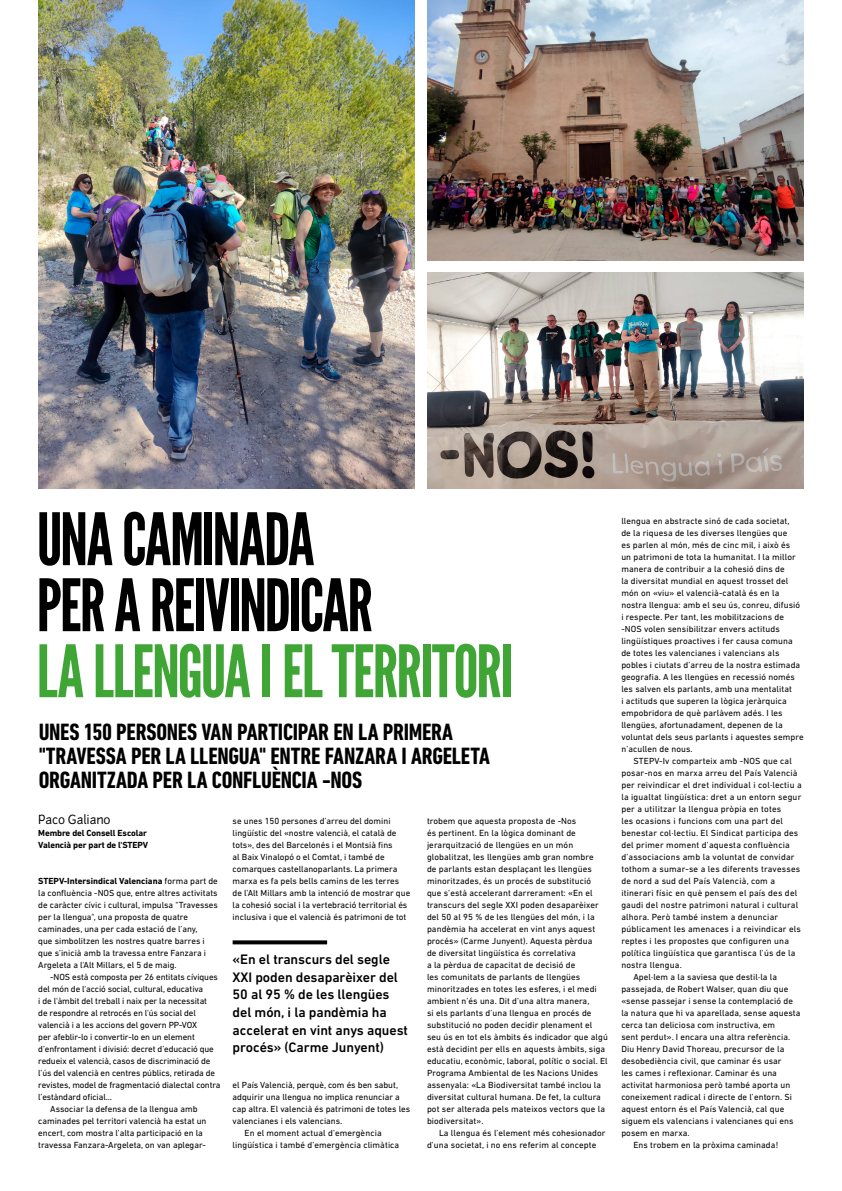
<style>
.page{position:relative;width:842px;height:1191px;background:#fff}
.page>*{position:absolute;margin:0;border:0;box-sizing:border-box;transform-origin:0 0}
.Titol_League_72{font:72px/66px "League Gothic";letter-spacing:-.03em;color:#000}
.Titular_C_DIN_24{font:700 condensed 24px/24px "DIN Next LT Pro";letter-spacing:-.01em;color:#000}
.Destacat_bàsic_4_columnes_ACTUAL{font:500 14px/17.6px "DIN Next LT Pro";letter-spacing:-.005em;color:#000}
.Autor{font:12px "Junction";letter-spacing:-.01em;color:#000}
.Text_Base{font:9px/12px "DIN Next LT Pro";letter-spacing:.01em;color:#000}
.Text_Base-2{font:9px/12px "DIN Next LT Pro";letter-spacing:-.01em;color:#000}
.Subt_Autor{font:700 9px/12px "DIN Next LT Pro";letter-spacing:-.01em;color:#000}
.s1{color:#3fa535}
.s2{font-weight:700}
</style>
<div class="page">
<svg style="left:233px;top:940px;width:94px;height:4px"></svg>
<img style="left:427px;top:272px;width:377px;height:216px">
<img style="left:427px;top:0;width:377px;height:260px">
<img style="left:38px;top:0;width:377px;height:488px">
<p class="Titol_League_72" style="left:37px;top:507px;width:478px">UNA CAMINADA<br>PER A REIVINDICAR<br><span class="s1">LA LLENGUA I EL TERRITORI</span></p>
<p class="Titular_C_DIN_24" style="left:39px;top:720px;width:453px">UNES 150 PERSONES VAN PARTICIPAR EN LA PRIMERA "TRAVESSA PER LA LLENGUA" ENTRE FANZARA I ARGELETA<br>ORGANITZADA PER LA CONFLUÈNCIA -NOS</p>
<p class="Autor" style="left:38px;top:812px;width:74px">Paco Galiano</p>
<p class="Subt_Autor" style="left:38px;top:827px;width:111px">Membre del Consell Escolar<br>Valencià per part de l'STEPV</p>
<p class="Text_Base" style="left:38px;top:875px;width:181px"><span class="s2">STEPV-Intersindical Valenciana</span> forma part de la confluència -NOS que, entre altres activitats de caràcter cívic i cultural, impulsa "Travesses per la llengua", una proposta de quatre caminades, una per cada estació de l’any,<br>que simbolitzen les nostres quatre barres i que s’inicià amb la travessa entre Fanzara i Argeleta a l'Alt Millars, el 5 de maig.</p>
<p class="Text_Base-2" style="left:38px;top:971px;width:184px;text-indent:12px">-NOS està composta per 26 entitats cíviques del món de l'acció social, cultural, educativa<br>i de l'àmbit del treball i naix per la necessitat<br>de respondre al retrocés en l'ús social del valencià i a les accions del govern PP-VOX<br>per afeblir-lo i convertir-lo en un element d’enfrontament i divisió: decret d’educació que redueix el valencià, casos de discriminació de l’ús del valencià en centres públics, retirada de revistes, model de fragmentació dialectal contra l’estàndard oficial...</p>
<p class="Text_Base" style="left:38px;top:1103px;width:170px;text-align:center">Associar la defensa de la llengua amb caminades pel territori valencià ha estat un encert, com mostra l’alta participació en la travessa Fanzara-Argeleta, on van aplegar-</p>
<p class="Text_Base" style="left:233px;top:815px;width:179px">se unes 150 persones d’arreu del domini lingüístic del «nostre valencià, el català de tots», des del Barcelonés i el Montsià fins<br>al Baix Vinalopó o el Comtat, i també de comarques castellanoparlants. La primera marxa es fa pels bells camins de les terres de l’Alt Millars amb la intenció de mostrar que la cohesió social i la vertebració territorial és inclusiva i que el valencià és patrimoni de tot</p>
<p class="Destacat_bàsic_4_columnes_ACTUAL" style="left:233px;top:950px;width:177px">«En el transcurs del segle<br>XXI poden desaparèixer del<br>50 al 95 % de les llengües del món, i la pandèmia ha accelerat en vint anys aquest procés» (Carme Junyent)</p>
<p class="Text_Base" style="left:233px;top:1079px;width:179px">el País Valencià, perquè, com és ben sabut, adquirir una llengua no implica renunciar a cap altra. El valencià és patrimoni de totes les valencianes i els valencians.</p>
<p class="Text_Base" style="left:233px;top:1127px;width:168px;text-indent:12px">En el moment actual d’emergència lingüística i també d’emergència climàtica</p>
<p class="Text_Base" style="left:427px;top:815px;width:182px">trobem que aquesta proposta de -Nos<br>és pertinent. En la lògica dominant de jerarquització de llengües en un món globalitzat, les llengües amb gran nombre<br>de parlants estan desplaçant les llengües minoritzades, és un procés de substitució<br>que s’està accelerant darrerament: «En el transcurs del segle XXI poden desaparèixer del 50 al 95 % de les llengües del món, i la pandèmia ha accelerat en vint anys aquest procés» (Carme Junyent). Aquesta pèrdua<br>de diversitat lingüística és correlativa<br>a la pèrdua de capacitat de decisió de<br>les comunitats de parlants de llengües minoritzades en totes les esferes, i el medi ambient n’és una. Dit d’una altra manera,<br>si els parlants d’una llengua en procés de substitució no poden decidir plenament el seu ús en tot els àmbits és indicador que algú està decidint per ells en aquests àmbits, siga educatiu, econòmic, laboral, polític o social. El Programa Ambiental de les Nacions Unides assenyala: «La Biodiversitat també inclou la diversitat cultural humana. De fet, la cultura pot ser alterada pels mateixos vectors que la biodiversitat».</p>
<p class="Text_Base" style="left:427px;top:1127px;width:180px;text-indent:12px">La llengua és l’element més cohesionador d’una societat, i no ens referim al concepte</p>
<p class="Text_Base" style="left:621px;top:515px;width:184px">llengua en abstracte sinó de cada societat,<br>de la riquesa de les diverses llengües que<br>es parlen al món, més de cinc mil, i això és<br>un patrimoni de tota la humanitat. I la millor manera de contribuir a la cohesió dins de<br>la diversitat mundial en aquest trosset del món on «viu» el valencià-català és en la nostra llengua: amb el seu ús, conreu, difusió i respecte. Per tant, les mobilitzacions de -NOS volen sensibilitzar envers actituds lingüístiques proactives i fer causa comuna de totes les valencianes i valencians als pobles i ciutats d’arreu de la nostra estimada geografia. A les llengües en recessió només les salven els parlants, amb una mentalitat<br>i actituds que superen la lògica jeràrquica empobridora de què parlàvem adés. I les llengües, afortunadament, depenen de la voluntat dels seus parlants i aquestes sempre n’acullen de nous.</p>
<p class="Text_Base" style="left:621px;top:755px;width:182px;text-indent:12px">STEPV-Iv comparteix amb -NOS que cal posar-nos en marxa arreu del País Valencià per reivindicar el dret individual i col·lectiu a la igualtat lingüística: dret a un entorn segur per a utilitzar la llengua pròpia en totes<br>les ocasions i funcions com una part del benestar col·lectiu. El Sindicat participa des del primer moment d’aquesta confluència d’associacions amb la voluntat de convidar tothom a sumar-se a les diferents travesses de nord a sud del País Valencià, com a itinerari físic en què pensem el país des del gaudi del nostre patrimoni natural i cultural alhora. Però també instem a denunciar públicament les amenaces i a reivindicar els reptes i les propostes que configuren una política lingüística que garantisca l’ús de la nostra llengua.</p>
<p class="Text_Base" style="left:621px;top:971px;width:181px;text-indent:12px">Apel·lem a la saviesa que destil·la la passejada, de Robert Walser, quan diu que «sense passejar i sense la contemplació de la natura que hi va aparellada, sense aquesta cerca tan deliciosa com instructiva, em<br>sent perdut». I encara una altra referència.<br>Diu Henry David Thoreau, precursor de la desobediència civil, que caminar és usar<br>les cames i reflexionar. Caminar és una activitat harmoniosa però també aporta un coneixement radical i directe de l’entorn. Si aquest entorn és el País Valencià, cal que siguem els valencians i valencianes qui ens posem en marxa.</p>
<p class="Text_Base" style="left:633px;top:1139px;width:146px">Ens trobem en la pròxima caminada!</p>
</div>
